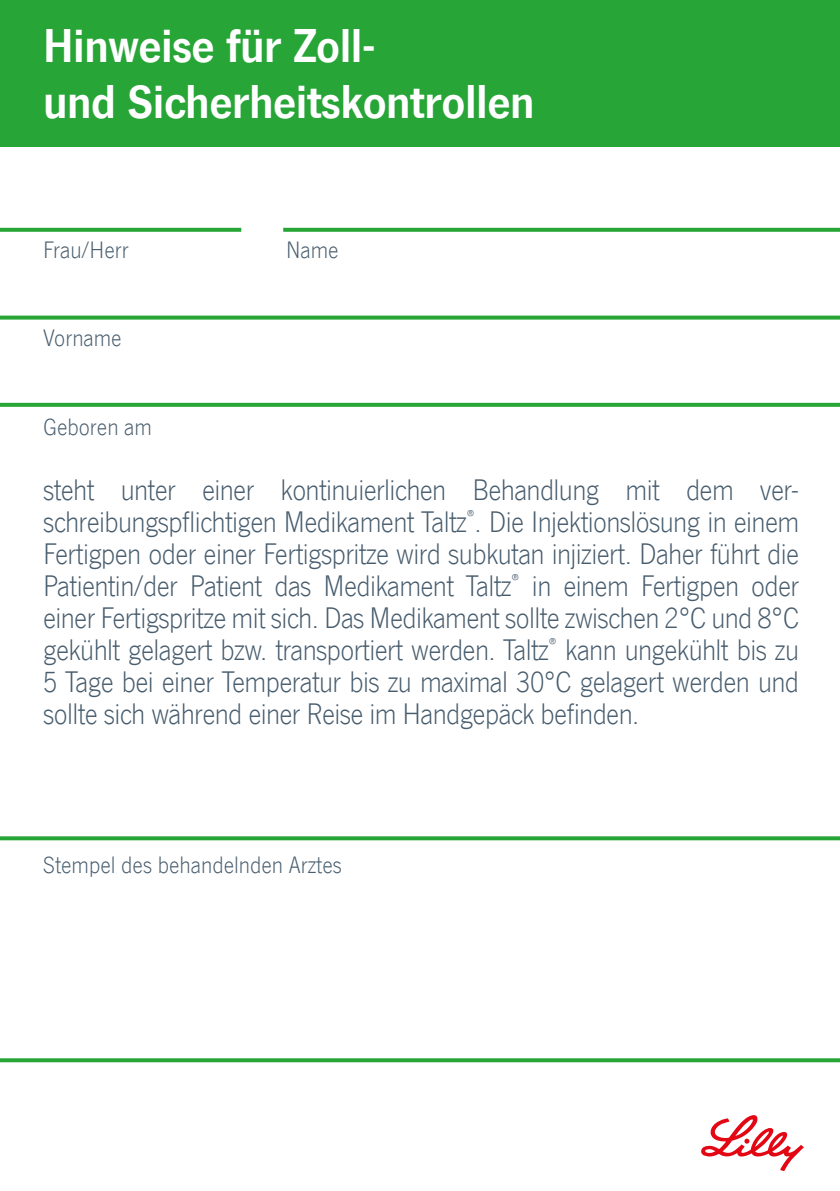
<style>
.page{position:relative;width:840px;height:1191px;background:#fff}
.page>*{position:absolute;margin:0;border:0;box-sizing:border-box;transform-origin:0 0}
.t1{font:700 48px/56px "News Gothic Com";letter-spacing:-.01em;color:#fff}
.t2{font:300 30px/32px "News Gothic Com";letter-spacing:-.02em;color:#475c6d;text-align:justify}
.t3{font:300 24px "News Gothic Com";color:#475c6d}
</style>
<div class="page">
<div style="left:0;top:0;width:839px;height:147px;background:#27a536"></div>
<svg style="left:0;top:228px;width:241px;height:4px"></svg>
<svg style="left:283px;top:228px;width:556px;height:4px;background:#31a940"></svg>
<svg style="left:0;top:315px;width:839px;height:4px;background:#46b253"></svg>
<svg style="left:0;top:403px;width:839px;height:4px;background:#30a83e"></svg>
<svg style="left:0;top:836px;width:839px;height:4px;background:#38ac46"></svg>
<svg style="left:0;top:1058px;width:839px;height:4px;background:#36ab44"></svg>
<svg style="left:701px;top:1115px;width:102px;height:56px"></svg>
<h1 class="t1" style="left:43px;top:18px;width:492px">Hinweise für Zoll-<br>und Sicherheitskontrollen</h1>
<p class="t3" style="left:43px;top:237px;width:87px">Frau/Herr</p>
<p class="t3" style="left:286px;top:237px;width:54px">Name</p>
<p class="t3" style="left:43px;top:325px;width:80px">Vorname</p>
<p class="t3" style="left:43px;top:414px;width:110px">Geboren am</p>
<p class="t2" style="left:43px;top:474px;width:757px">steht unter einer kontinuierlichen Behandlung mit dem ver&shy;schreibungspflichtigen Medikament Taltz<sup>®</sup>. Die Injektionslösung in einem Fertigpen oder einer Fertigspritze wird subkutan injiziert. Daher führt die Patientin/der Patient das Medikament Taltz<sup>®</sup> in einem Fertigpen oder einer Fertigspritze mit sich. Das Medikament sollte zwischen 2°C und 8°C gekühlt gelagert bzw. transportiert werden. Taltz<sup>®</sup> kann ungekühlt bis zu 5 Tage bei einer Temperatur bis zu maximal 30°C gelagert werden und sollte sich während einer Reise im Handgepäck befinden.</p>
<p class="t3" style="left:43px;top:852px;width:300px">Stempel des behandelnden Arztes</p>
</div>
